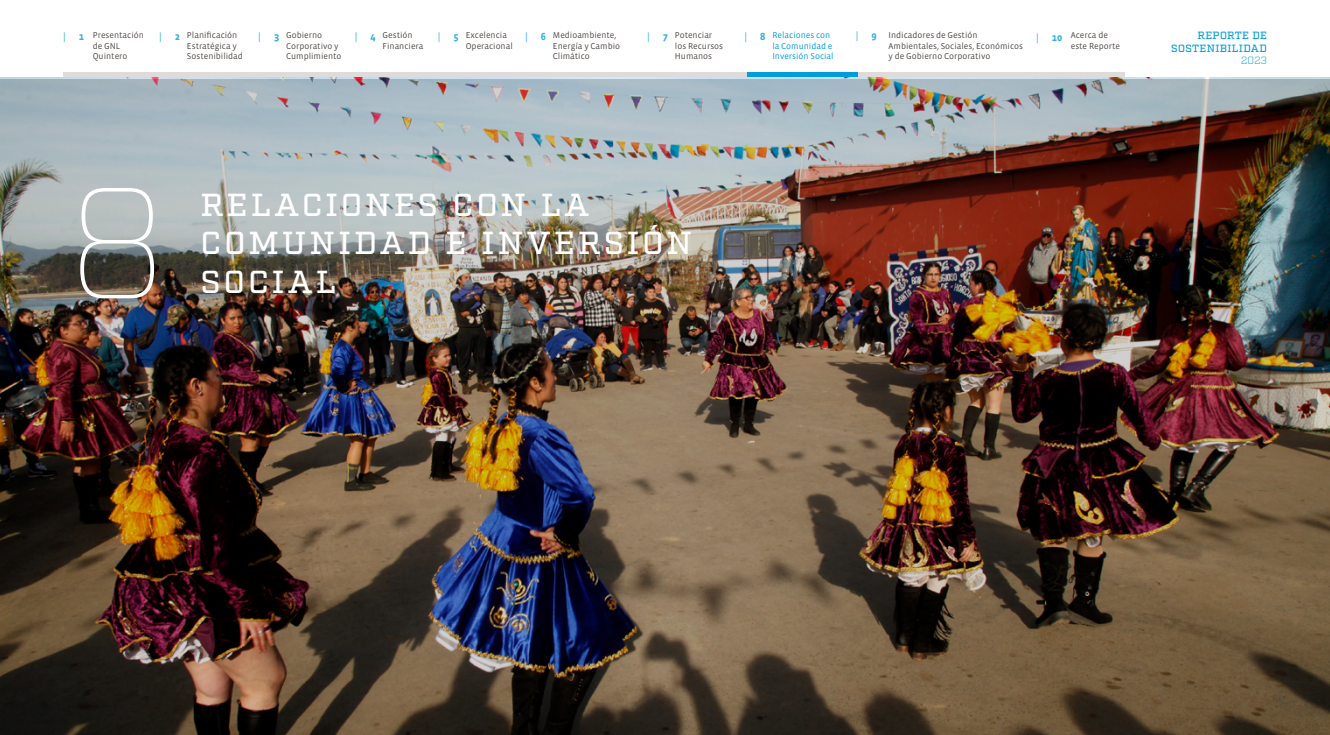
<style>
.page{position:relative;width:1330px;height:735px;background:#fff}
.page>*{position:absolute;margin:0;border:0;box-sizing:border-box;transform-origin:0 0}
.t1{font:100 157.67px "Factoria";color:#fff}
.t2{font:500 31.85px/38.1px "Factoria";letter-spacing:.11em;color:#fff}
.t3{font:500 10.5px/12.6px "Factoria";letter-spacing:.035em;color:#009ddc;text-align:right}
.t4{font:10.5px "Vista Sans OTCE";color:#33b0e3}
.t5{font:300 10.5px "Factoria";color:#009ddc}
.t6{font:700 10.5px "Vista Sans OTCE";color:#33b0e3}
.t7{font:8.75px/10.5px "Vista Sans OTCE";color:#524b48}
.t8{font:8.75px/10.5px "Vista Sans OTCE";color:#009ddc}
.s1{font-weight:700}
.s2{font-weight:400}
</style>
<div class="page">
<div style="left:63px;top:72px;width:1062px;height:5px;background:#dedbda"></div>
<div style="left:747px;top:72px;width:111px;height:5px;background:#009ddc"></div>
<img style="left:0;top:79px;width:1330px;height:656px">
<p class="t4" style="left:856px;top:30px;width:22px">| <span class="s1">9</span></p>
<p class="t6" style="left:1036px;top:32px;width:28px"><span class="s2">|</span> 10</p>
<p class="t4" style="left:63px;top:30px;width:22px">| <span class="s1">1</span></p>
<p class="t4" style="left:159px;top:30px;width:22px">| <span class="s1">2</span></p>
<p class="t4" style="left:258px;top:30px;width:22px">| <span class="s1">3</span></p>
<p class="t4" style="left:355px;top:30px;width:22px">| <span class="s1">4</span></p>
<p class="t4" style="left:438px;top:30px;width:23px">| <span class="s1">5</span></p>
<p class="t4" style="left:525px;top:30px;width:22px">| <span class="s1">6</span></p>
<p class="t4" style="left:647px;top:30px;width:22px">| <span class="s1">7</span></p>
<p class="t4" style="left:745px;top:31px;width:22px">| <span class="s1">8</span></p>
<p class="t7" style="left:1071px;top:30px;width:51px">Acerca de este Reporte</p>
<p class="t7" style="left:889px;top:30px;width:136px">Indicadores de Gestión<br>Ambientales, Sociales, Económicos y de Gobierno Corporativo</p>
<p class="t7" style="left:93px;top:30px;width:53px">Presentación de GNL<br>Quintero</p>
<p class="t8" style="left:772px;top:30px;width:63px">Relaciones con la Comunidad e<br>Inversión Social</p>
<p class="t7" style="left:187px;top:30px;width:57px">Planificación<br>Estratégica y<br>Sostenibilidad</p>
<p class="t7" style="left:286px;top:30px;width:57px">Gobierno<br>Corporativo y<br>Cumplimiento</p>
<p class="t7" style="left:466px;top:30px;width:49px">Excelencia<br>Operacional</p>
<p class="t7" style="left:553px;top:30px;width:69px">Medioambiente,<br>Energía y Cambio<br>Climático</p>
<p class="t7" style="left:383px;top:30px;width:42px">Gestión<br>Financiera</p>
<p class="t7" style="left:675px;top:30px;width:50px">Potenciar los Recursos<br>Humanos</p>
<p class="t3" style="left:1171px;top:29px;width:97px">REPORTE DE<br>SOSTENIBILIDAD</p>
<p class="t5" style="left:1241px;top:54px;width:27px">2023</p>
<h1 class="t1" style="left:71px;top:149px;width:93px">8</h1>
<h2 class="t2" style="left:201px;top:187px;width:493px">RELACIONES CON LA<br>COMUNIDAD E INVERSIÓN</h2>
<h2 class="t2" style="left:201px;top:263px;width:137px">SOCIAL</h2>
</div>
